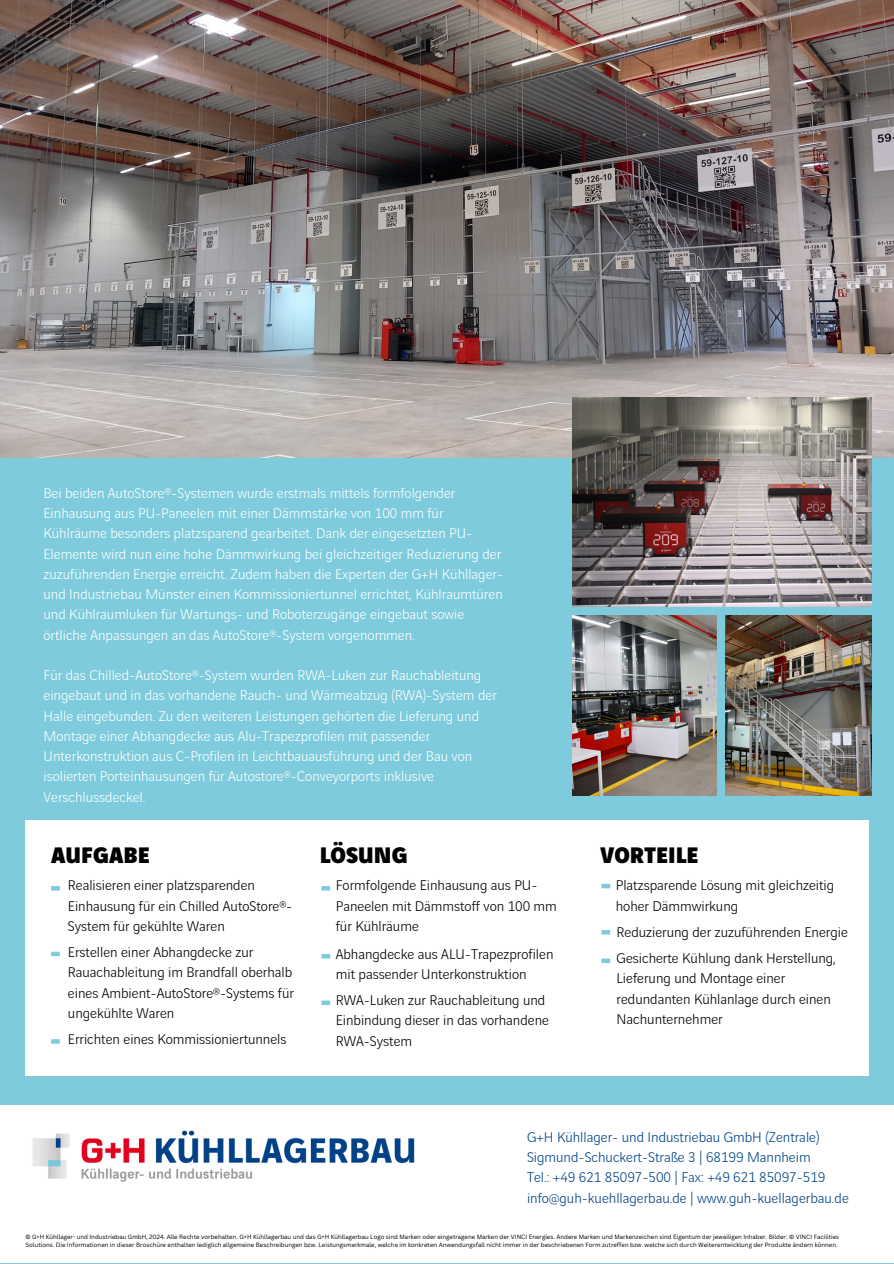
<style>
.page{position:relative;width:894px;height:1264px;background:#fff}
.page>*{position:absolute;margin:0;border:0;box-sizing:border-box;transform-origin:0 0}
.t1{font:900 24px "Vinci Sans";color:#000}
.t2{font:300 15px/20.2px "Vinci Sans";color:#fff}
.t3{font:300 15px/20.2px "Vinci Sans";color:#000}
.t4{font:300 15px/20.2px "Vinci Sans";color:#004489}
.t5{font:6px/7.9px "Canva Sans";color:#000}
</style>
<div class="page">
<div style="left:0;top:0;width:893px;height:1263px;background:#7dcbdc"></div>
<div style="left:26px;top:820px;width:841px;height:255px;background:#fff"></div>
<img style="left:0;top:0;width:893px;height:457px">
<div style="left:0;top:1105px;width:893px;height:158px;background:#fff"></div>
<img style="left:572px;top:615px;width:144px;height:180px">
<img style="left:725px;top:615px;width:146px;height:180px">
<svg style="left:51px;top:886px;width:9px;height:4px"></svg>
<div style="left:51px;top:951px;width:9px;height:5px;background:#7dcbdc"></div>
<svg style="left:51px;top:1039px;width:9px;height:4px"></svg>
<svg style="left:321px;top:886px;width:9px;height:4px"></svg>
<svg style="left:321px;top:954px;width:9px;height:4px"></svg>
<div style="left:321px;top:1000px;width:9px;height:5px;background:#7dcbdc"></div>
<div style="left:601px;top:883px;width:9px;height:5px;background:#7dcbdc"></div>
<svg style="left:601px;top:930px;width:9px;height:4px"></svg>
<div style="left:601px;top:958px;width:9px;height:5px;background:#7dcbdc"></div>
<img style="left:32px;top:1130px;width:383px;height:52px">
<img style="left:572px;top:398px;width:299px;height:208px">
<h2 class="t2" style="left:44px;top:483px;width:461px">Bei beiden AutoStore®-Systemen wurde erstmals mittels formfolgender Einhausung aus PU-Paneelen mit einer Dämmstärke von 100 mm für Kühlräume besonders platzsparend gearbeitet. Dank der eingesetzten PU-Elemente wird nun eine hohe Dämmwirkung bei gleichzeitiger Reduzierung der zuzuführenden Energie erreicht. Zudem haben die Experten der G+H Kühllager&shy;und Industriebau Münster einen Kommissioniertunnel errichtet, Kühlraumtüren und Kühlraumluken für Wartungs- und Roboterzugänge eingebaut sowie örtliche Anpassungen an das AutoStore®-System vorgenommen.</h2>
<p class="t2" style="left:44px;top:666px;width:454px">Für das Chilled-AutoStore®-System wurden RWA-Luken zur Rauchableitung eingebaut und in das vorhandene Rauch- und Wärmeabzug (RWA)-System der Halle eingebunden. Zu den weiteren Leistungen gehörten die Lieferung und Montage einer Abhangdecke aus Alu-Trapezprofilen mit passender Unterkonstruktion aus C-Profilen in Leichtbauausführung und der Bau von isolierten Porteinhausungen für Autostore®-Conveyorports inklusive Verschlussdeckel.</p>
<p class="t1" style="left:51px;top:844px;width:100px">AUFGABE</p>
<p class="t1" style="left:319px;top:844px;width:89px">LÖSUNG</p>
<h2 class="t1" style="left:600px;top:844px;width:100px">VORTEILE</h2>
<h2 class="t3" style="left:68px;top:876px;width:226px">Realisieren einer platzsparenden<br>Einhausung für ein Chilled AutoStore®-<br>System für gekühlte Waren</h2>
<h2 class="t3" style="left:68px;top:942px;width:227px">Erstellen einer Abhangdecke zur<br>Rauachableitung im Brandfall oberhalb eines Ambient-AutoStore®-Systems für ungekühlte Waren</h2>
<h2 class="t3" style="left:68px;top:1029px;width:220px">Errichten eines Kommissioniertunnels</h2>
<h1 class="t3" style="left:336px;top:876px;width:222px">Formfolgende Einhausung aus PU-<br>Paneelen mit Dämmstoff von 100 mm für Kühlräume</h1>
<h2 class="t3" style="left:615px;top:876px;width:220px">Platzsparende Lösung mit gleichzeitig hoher Dämmwirkung</h2>
<h2 class="t3" style="left:336px;top:944px;width:219px">Abhangdecke aus ALU-Trapezprofilen mit passender Unterkonstruktion</h2>
<h2 class="t3" style="left:616px;top:922px;width:233px">Reduzierung der zuzuführenden Energie</h2>
<h2 class="t3" style="left:616px;top:948px;width:221px">Gesicherte Kühlung dank Herstellung,<br>Lieferung und Montage einer redundanten Kühlanlage durch einen<br>Nachunternehmer</h2>
<h1 class="t3" style="left:336px;top:990px;width:215px">RWA-Luken zur Rauchableitung und<br>Einbindung dieser in das vorhandene<br>RWA-System</h1>
<h1 class="t4" style="left:527px;top:1127px;width:323px">G+H Kühllager- und Industriebau GmbH (Zentrale)<br>Sigmund-Schuckert-Straße 3 | 68199 Mannheim<br>Tel.: +49 621 85097-500 | Fax: +49 621 85097-519 info@guh-kuehllagerbau.de | www.guh-kuellagerbau.de</h1>
<h2 class="t5" style="left:26px;top:1232px;width:815px">© G+H Kühllager- und Industriebau GmbH, 2024. Alle Rechte vorbehalten. G+H Kühllagerbau und das G+H Kühllagerbau Logo sind Marken oder eingetragene Marken der VINCI Energies. Andere Marken und Markenzeichen sind Eigentum der jeweiligen Inhaber. Bilder: © VINCI Facilities<br>Solutions. Die Informationen in dieser Broschüre enthalten lediglich allgemeine Beschreibungen bzw. Leistungsmerkmale, welche im konkreten Anwendungsfall nicht immer in der beschriebenen Form zutreffen bzw. welche sich durch Weiterentwicklung der Produkte ändern können.</h2>
</div>
